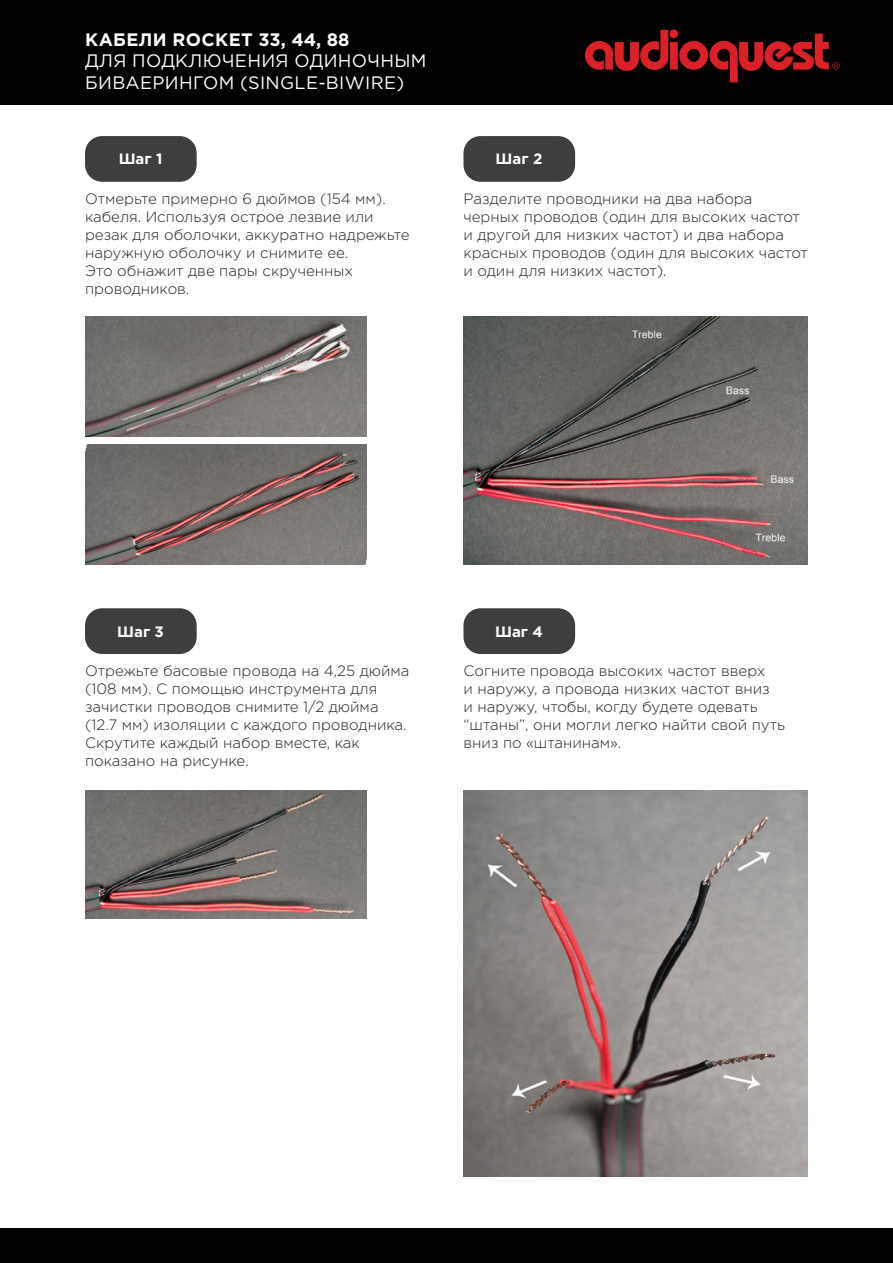
<style>
.page{position:relative;width:893px;height:1263px;background:#fff}
.page>*{position:absolute;margin:0;border:0;box-sizing:border-box;transform-origin:0 0}
.t1{font:18px/21.6px "Gotham Pro";letter-spacing:.02em;color:#fff}
.t2{font:700 18px "Gotham Pro";letter-spacing:.02em;color:#fff}
.t3{font:300 15px/18px "Gotham Pro";color:#231f20}
.t4{font:700 15px "Gotham Pro";color:#fff}
</style>
<div class="page">
<div style="left:1px;top:0;width:892px;height:104px;background:#000"></div>
<div style="left:1px;top:1229px;width:892px;height:34px;background:#000"></div>
<div style="left:670px;top:42px;width:8px;height:28px;background:#dc2027"></div>
<div style="left:669px;top:30px;width:9px;height:8px;background:#dc2027;border-radius:50%"></div>
<svg style="left:585px;top:30px;width:83px;height:41px"></svg>
<svg style="left:679px;top:34px;width:161px;height:48px"></svg>
<div style="left:85px;top:136px;width:112px;height:46px;background:#3e3e3f;border-radius:17px"></div>
<div style="left:85px;top:608px;width:112px;height:46px;background:#3e3e3f;border-radius:17px"></div>
<div style="left:463px;top:136px;width:112px;height:46px;background:#3e3e3f;border-radius:17px"></div>
<div style="left:463px;top:608px;width:112px;height:46px;background:#3e3e3f;border-radius:17px"></div>
<img style="left:85px;top:316px;width:281px;height:121px">
<img style="left:85px;top:444px;width:281px;height:121px">
<img style="left:463px;top:316px;width:345px;height:249px">
<img style="left:85px;top:791px;width:281px;height:127px">
<img style="left:463px;top:791px;width:345px;height:385px">
<p class="t2" style="left:85px;top:29px;width:266px">КАБЕЛИ ROCKET 33, 44, 88</p>
<p class="t1" style="left:85px;top:50px;width:343px">ДЛЯ ПОДКЛЮЧЕНИЯ ОДИНОЧНЫМ<br>БИВАЕРИНГОМ (SINGLE-BIWIRE)</p>
<p class="t4" style="left:119px;top:150px;width:45px">Шаг 1</p>
<p class="t3" style="left:85px;top:190px;width:326px">Отмерьте примерно 6 дюймов (154 мм). кабеля. Используя острое лезвие или резак для оболочки, аккуратно надрежьте наружную оболочку и снимите ее.<br>Это обнажит две пары скрученных проводников.</p>
<p class="t4" style="left:496px;top:150px;width:48px">Шаг 2</p>
<p class="t3" style="left:463px;top:190px;width:346px">Разделите проводники на два набора черных проводов (один для высоких частот и другой для низких частот) и два набора красных проводов (один для высоких частот и один для низких частот).</p>
<p class="t4" style="left:117px;top:623px;width:48px">Шаг 3</p>
<p class="t3" style="left:85px;top:662px;width:326px">Отрежьте басовые провода на 4,25 дюйма (108 мм). С помощью инструмента для зачистки проводов снимите 1/2 дюйма (12.7 мм) изоляции с каждого проводника.<br>Скрутите каждый набор вместе, как показано на рисунке.</p>
<p class="t4" style="left:495px;top:623px;width:49px">Шаг 4</p>
<p class="t3" style="left:463px;top:662px;width:323px">Согните провода высоких частот вверх<br>и наружу, а провода низких частот вниз<br>и наружу, чтобы, когду будете одевать “штаны”, они могли легко найти свой путь вниз по «штанинам».</p>
</div>
